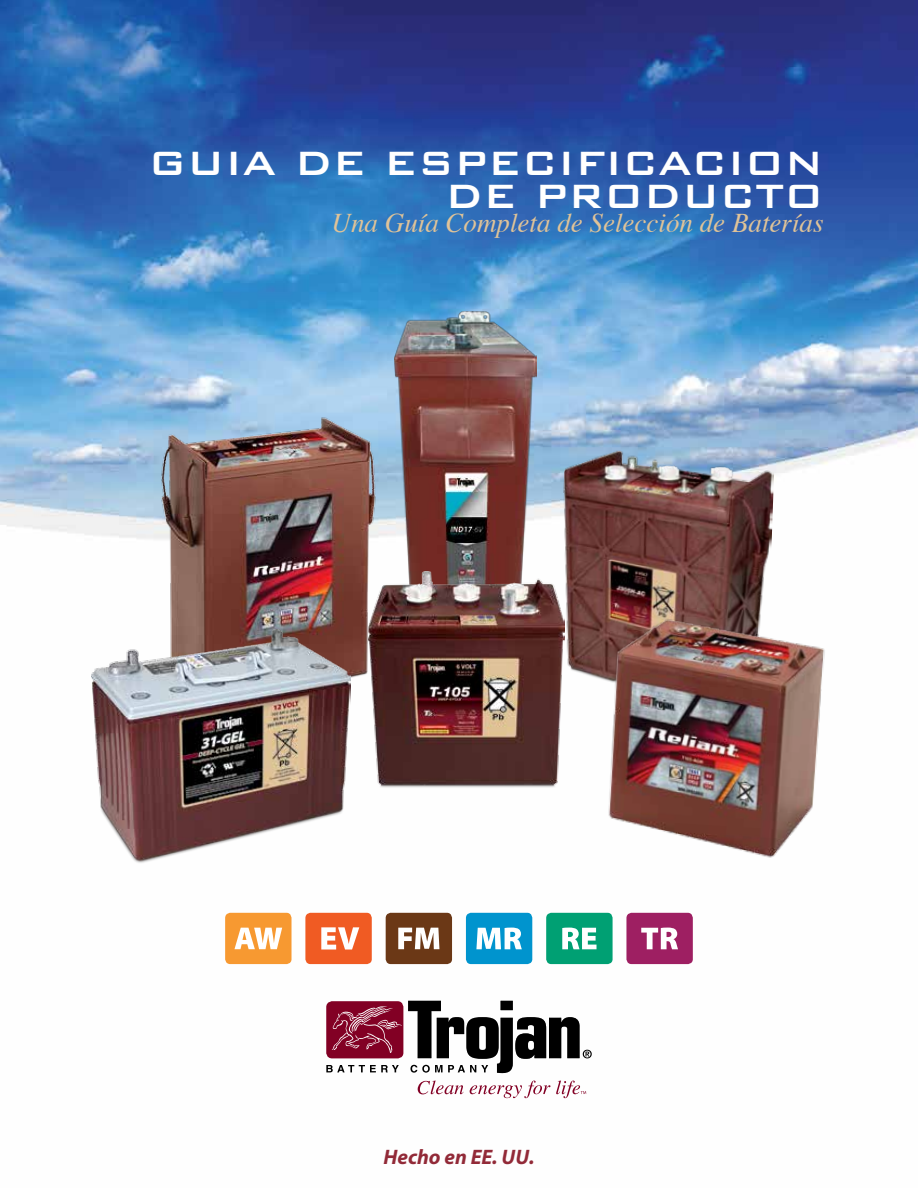
<style>
.page{position:relative;width:918px;height:1188px;background:#fff}
.page>*{position:absolute;margin:0;border:0;box-sizing:border-box;transform-origin:0 0}
.t1{font:500 45px/33px "Bank Gothic BT";color:#fff;text-align:right}
.t2{font:italic 27px "Times";color:#e0c398}
.t3{font:italic 700 21px "Myriad Pro";color:#922a38}
</style>
<div class="page">
<img style="left:0;top:0;width:918px;height:1099px">
<svg style="left:418px;top:1081px;width:46px;height:13px"></svg>
<svg style="left:470px;top:1081px;width:80px;height:17px"></svg>
<svg style="left:326px;top:1001px;width:266px;height:72px"></svg>
<svg style="left:556px;top:1081px;width:30px;height:17px"></svg>
<div style="left:225px;top:913px;width:67px;height:51px;background:#f79931;border-radius:5px"></div>
<svg style="left:234px;top:928px;width:48px;height:21px"></svg>
<div style="left:386px;top:913px;width:66px;height:51px;background:#6b3816;border-radius:5px"></div>
<svg style="left:398px;top:928px;width:41px;height:21px"></svg>
<div style="left:305px;top:913px;width:67px;height:51px;background:#f05b23;border-radius:5px"></div>
<svg style="left:321px;top:927px;width:38px;height:23px"></svg>
<div style="left:626px;top:913px;width:67px;height:51px;background:#9e1f62;border-radius:5px"></div>
<svg style="left:641px;top:928px;width:37px;height:21px"></svg>
<div style="left:466px;top:913px;width:66px;height:51px;background:#0094ce;border-radius:5px"></div>
<svg style="left:476px;top:928px;width:46px;height:21px"></svg>
<div style="left:546px;top:913px;width:67px;height:51px;background:#00a073;border-radius:5px"></div>
<svg style="left:562px;top:928px;width:35px;height:21px"></svg>
<img style="left:155px;top:412px;width:226px;height:299px">
<img style="left:556px;top:449px;width:219px;height:262px">
<img style="left:91px;top:630px;width:260px;height:236px">
<img style="left:569px;top:603px;width:266px;height:277px">
<img style="left:394px;top:312px;width:143px;height:259px">
<img style="left:368px;top:571px;width:197px;height:221px">
<h1 class="t1" style="left:148px;top:146px;width:677px">GUIA DE ESPECIFICACION<br>DE PRODUCTO</h1>
<p class="t2" style="left:332px;top:199px;width:493px">Una Guía Completa de Selección de Baterías</p>
<p class="t3" style="left:383px;top:1143px;width:153px">Hecho en EE. UU.</p>
</div>
